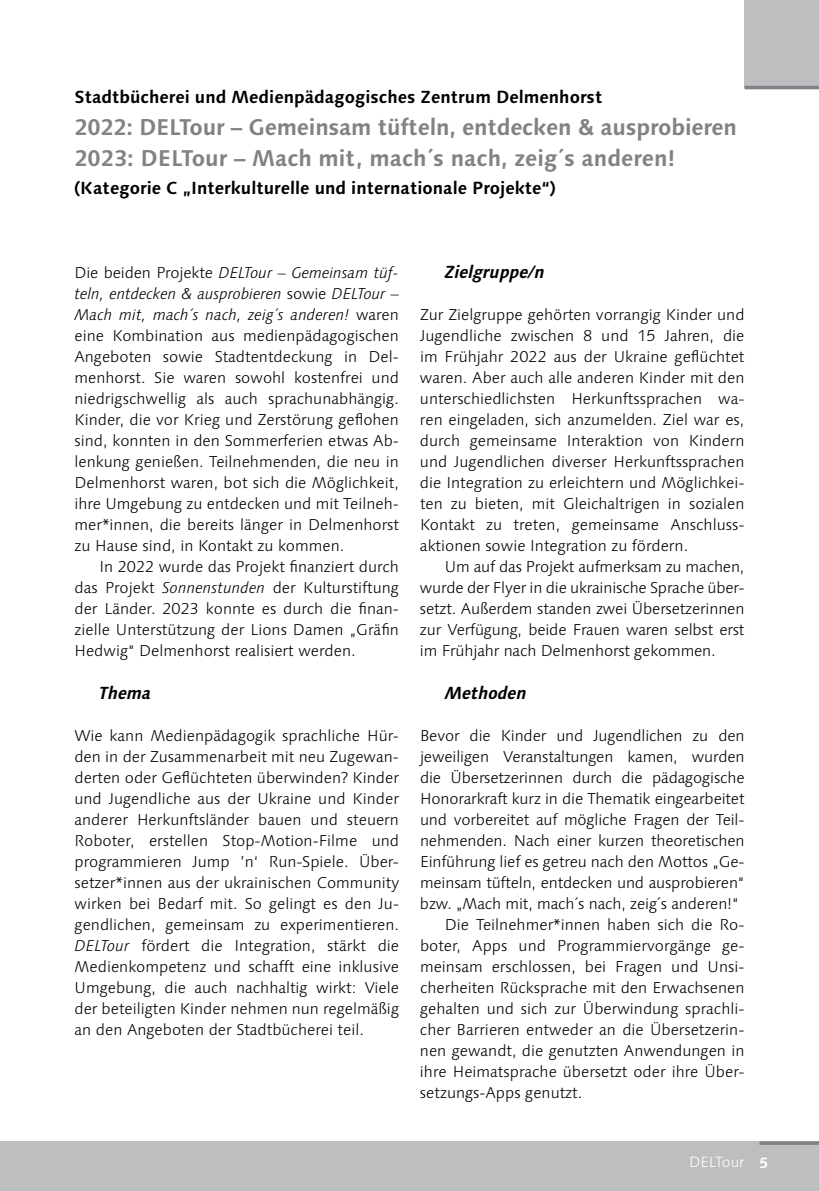
<style>
.page{position:relative;width:819px;height:1191px;background:#fff}
.page>*{position:absolute;margin:0;border:0;box-sizing:border-box;transform-origin:0 0}
.t1{font:700 22.75px/31.5px "Linotype Syntax";letter-spacing:-.01em;color:#808285}
.t2{font:700 17.5px "Linotype Syntax";color:#000}
.t3{font:italic 700 17.5px "Linotype Syntax";color:#000}
.t4{font:300 15.75px/21px "Linotype Syntax";color:#000;text-align:justify}
.t5{font:300 14.88px "Linotype Syntax";color:#fff}
.s1{font-style:italic}
.s2{font-weight:700}
</style>
<div class="page">
<div style="left:0;top:1141px;width:819px;height:50px;background:#bcbec0"></div>
<hr style="left:759px;top:1141px;width:60px;height:3px;background:#808285">
<div style="left:744px;top:0;width:75px;height:88px;background:#bcbec0"></div>
<hr style="left:744px;top:86px;width:75px;height:3px;background:#808285">
<p class="t2" style="left:74px;top:86px;width:529px">Stadtbücherei und Medienpädagogisches Zentrum Delmenhorst</p>
<h1 class="t1" style="left:74px;top:111px;width:664px">2022: DELTour – Gemeinsam tüfteln, entdecken &amp; ausprobieren<br>2023: DELTour – Mach mit, mach´s nach, zeig´s anderen!</h1>
<p class="t2" style="left:74px;top:177px;width:483px">(Kategorie C „Interkulturelle und internationale Projekte“)</p>
<p class="t4" style="left:74px;top:262px;width:326px">Die beiden Projekte <span class="s1">DELTour – Gemeinsam tüf&shy;teln, entdecken &amp; ausprobieren</span> sowie <span class="s1">DELTour – Mach mit, mach´s nach, zeig´s anderen!</span> waren eine Kombination aus medienpädagogischen Angeboten sowie Stadtentdeckung in Del&shy;menhorst. Sie waren sowohl kostenfrei und niedrigschwellig als auch sprachunabhängig.<br>Kinder, die vor Krieg und Zerstörung geflohen sind, konnten in den Sommerferien etwas Ab&shy;lenkung genießen. Teilnehmenden, die neu in Delmenhorst waren, bot sich die Möglichkeit, ihre Umgebung zu entdecken und mit Teilneh&shy;mer*innen, die bereits länger in Delmenhorst zu Hause sind, in Kontakt zu kommen.</p>
<p class="t4" style="left:74px;top:556px;width:326px;text-indent:25px">In 2022 wurde das Projekt finanziert durch das Projekt <span class="s1">Sonnenstunden</span> der Kulturstiftung der Länder. 2023 konnte es durch die finan&shy;zielle Unterstützung der Lions Damen „Gräfin Hedwig“ Delmenhorst realisiert werden.</p>
<p class="t3" style="left:99px;top:682px;width:54px">Thema</p>
<p class="t4" style="left:74px;top:724px;width:326px">Wie kann Medienpädagogik sprachliche Hür&shy;den in der Zusammenarbeit mit neu Zugewan&shy;derten oder Geflüchteten überwinden? Kinder und Jugendliche aus der Ukraine und Kinder anderer Herkunftsländer bauen und steuern Roboter, erstellen Stop-Motion-Filme und programmieren Jump ’n‘ Run-Spiele. Über&shy;setzer*innen aus der ukrainischen Community wirken bei Bedarf mit. So gelingt es den Ju&shy;gendlichen, gemeinsam zu experimentieren.<br><span class="s1">DELTour</span> fördert die Integration, stärkt die Medienkompetenz und schafft eine inklusive Umgebung, die auch nachhaltig wirkt: Viele der beteiligten Kinder nehmen nun regelmäßig an den Angeboten der Stadtbücherei teil.</p>
<p class="t3" style="left:445px;top:262px;width:102px">Zielgruppe/n</p>
<p class="t4" style="left:420px;top:304px;width:326px">Zur Zielgruppe gehörten vorrangig Kinder und Jugendliche zwischen 8 und 15 Jahren, die im Frühjahr 2022 aus der Ukraine geflüchtet waren. Aber auch alle anderen Kinder mit den unterschiedlichsten Herkunftssprachen wa&shy;ren eingeladen, sich anzumelden. Ziel war es, durch gemeinsame Interaktion von Kindern und Jugendlichen diverser Herkunftssprachen die Integration zu erleichtern und Möglichkei&shy;ten zu bieten, mit Gleichaltrigen in sozialen Kontakt zu treten, gemeinsame Anschluss&shy;aktionen sowie Integration zu fördern.</p>
<p class="t4" style="left:420px;top:556px;width:326px;text-indent:25px">Um auf das Projekt aufmerksam zu machen, wurde der Flyer in die ukrainische Sprache über&shy;setzt. Außerdem standen zwei Übersetzerinnen zur Verfügung, beide Frauen waren selbst erst im Frühjahr nach Delmenhorst gekommen.</p>
<p class="t3" style="left:445px;top:682px;width:83px">Methoden</p>
<p class="t4" style="left:420px;top:724px;width:326px">Bevor die Kinder und Jugendlichen zu den</p>
<p class="t4" style="left:420px;top:745px;width:326px">jeweiligen Veranstaltungen kamen, wurden</p>
<p class="t4" style="left:420px;top:766px;width:326px">die Übersetzerinnen durch die pädagogische</p>
<p class="t4" style="left:420px;top:787px;width:326px">Honorarkraft kurz in die Thematik eingearbeitet</p>
<p class="t4" style="left:420px;top:808px;width:326px">und vorbereitet auf mögliche Fragen der Teil-</p>
<p class="t4" style="left:420px;top:829px;width:326px">nehmenden. Nach einer kurzen theoretischen</p>
<p class="t4" style="left:420px;top:850px;width:326px">Einführung lief es getreu nach den Mottos „Ge-</p>
<p class="t4" style="left:420px;top:871px;width:326px">meinsam tüfteln, entdecken und ausprobieren“</p>
<p class="t4" style="left:420px;top:892px;width:320px">bzw. „Mach mit, mach´s nach, zeig´s anderen!“</p>
<p class="t4" style="left:445px;top:913px;width:301px">Die Teilnehmer*innen haben sich die Ro-</p>
<p class="t4" style="left:420px;top:934px;width:326px">boter, Apps und Programmiervorgänge ge-</p>
<p class="t4" style="left:420px;top:955px;width:326px">meinsam erschlossen, bei Fragen und Unsi-</p>
<p class="t4" style="left:420px;top:976px;width:326px">cherheiten Rücksprache mit den Erwachsenen</p>
<p class="t4" style="left:420px;top:997px;width:326px">gehalten und sich zur Überwindung sprachli-</p>
<p class="t4" style="left:420px;top:1018px;width:326px">cher Barrieren entweder an die Übersetzerin-</p>
<p class="t4" style="left:420px;top:1039px;width:326px">nen gewandt, die genutzten Anwendungen in</p>
<p class="t4" style="left:420px;top:1060px;width:326px">ihre Heimatsprache übersetzt oder ihre Über-</p>
<p class="t4" style="left:420px;top:1081px;width:164px">setzungs-Apps genutzt.</p>
<p class="t5" style="left:689px;top:1153px;width:80px">DELTour <span class="s2">5</span></p>
</div>
